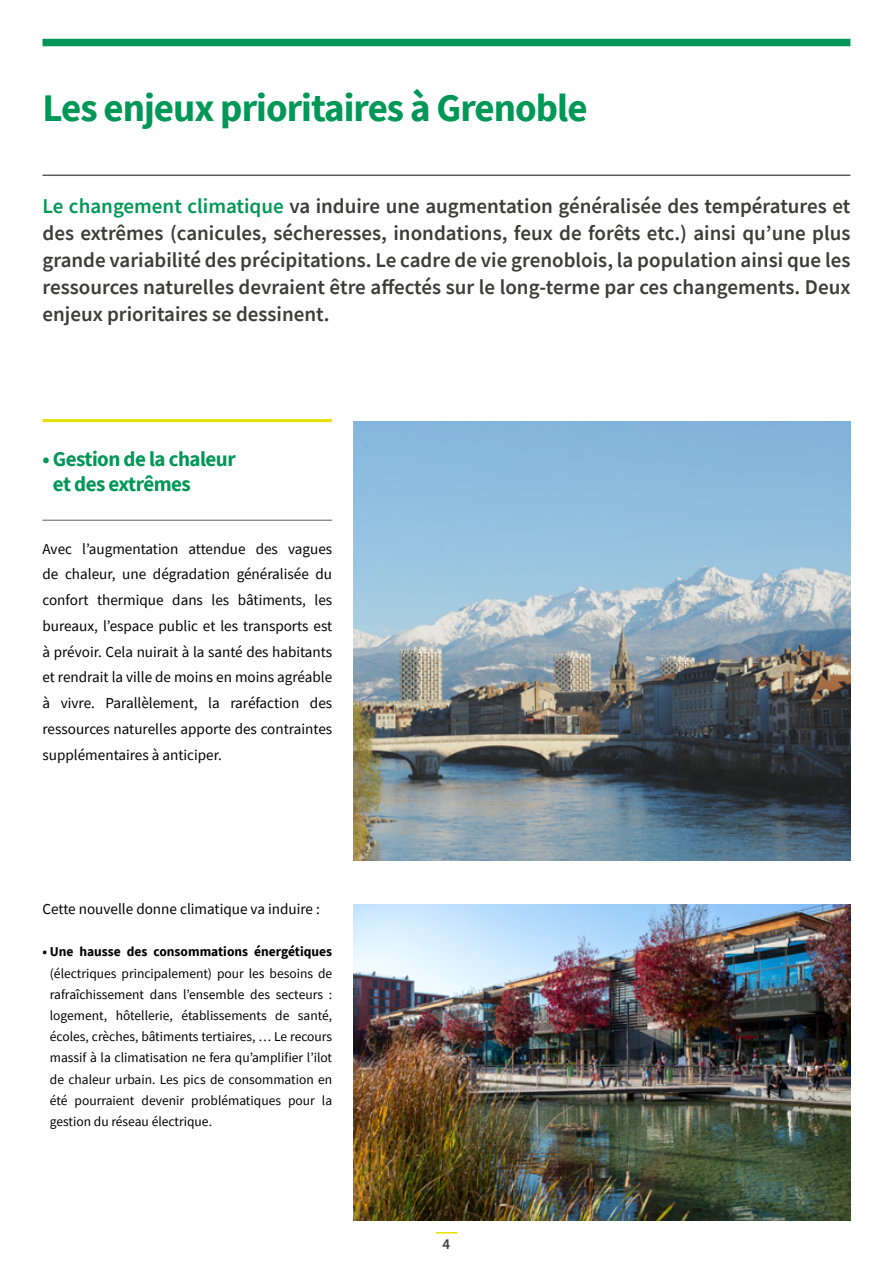
<style>
.page{position:relative;width:893px;height:1263px;background:#fff}
.page>*{position:absolute;margin:0;border:0;box-sizing:border-box;transform-origin:0 0}
.TITRE_2{font:700 39px "Source Sans Pro";letter-spacing:-.025em;color:#009757}
.INTRO_1{font:600 21px/27px "Source Sans Pro";color:#3c3c3b;text-align:justify}
.TITRE_3{font:700 21px/25.2px "Source Sans Pro";letter-spacing:-.025em;color:#009757}
.INTRO_2{font:15.15px/25.8px "Source Sans Pro";color:#000;text-align:justify}
.t1{font:600 15px "Source Sans Pro";color:#3c3c3b}
.TEXTE_1{font:13.5px/21.1px "Source Sans Pro";color:#000;text-align:justify}
.s1{color:#009757}
.s2{font-weight:700}
.s3{font-size:13.65px}
</style>
<div class="page">
<svg style="left:436px;top:1232px;width:21px;height:1px"></svg>
<div style="left:43px;top:39px;width:807px;height:7px;background:#009757"></div>
<hr style="left:43px;top:175px;width:807px;height:1px;background:#5c5c5b">
<hr style="left:43px;top:419px;width:289px;height:3px;background:#e8e100">
<hr style="left:43px;top:520px;width:289px;height:1px;background:#5c5c5b">
<img style="left:353px;top:421px;width:497px;height:440px">
<img style="left:353px;top:904px;width:497px;height:316px">
<p class="TITRE_2" style="left:43px;top:82px;width:546px">Les enjeux prioritaires à Grenoble</p>
<p class="INTRO_1" style="left:43px;top:192px;width:809px"><span class="s1">Le changement climatique</span> va induire une augmentation généralisée des températures et des extrêmes (canicules, sécheresses, inondations, feux de forêts etc.) ainsi qu’une plus grande variabilité des précipitations. Le cadre de vie grenoblois, la population ainsi que les ressources naturelles devraient être affectés sur le long-terme par ces changements. Deux enjeux prioritaires se dessinent.</p>
<p class="TITRE_3" style="left:53px;top:446px;width:184px;text-indent:-10px">• Gestion de la chaleur et des extrêmes</p>
<p class="INTRO_2" style="left:43px;top:535px;width:291px">Avec l’augmentation attendue des vagues de chaleur, une dégradation généralisée du confort thermique dans les bâtiments, les bureaux, l’espace public et les transports est à prévoir. Cela nuirait à la santé des habitants et rendrait la ville de moins en moins agréable à vivre. Parallèlement, la raréfaction des ressources naturelles apporte des contraintes supplémentaires à anticiper.</p>
<p class="INTRO_2" style="left:43px;top:896px;width:279px">Cette nouvelle donne climatique va induire :</p>
<p class="TEXTE_1" style="left:50px;top:941px;width:284px;text-indent:-7px"><span class="s2">• Une hausse des consommations énergétiques </span>(électriques principalement) pour les besoins de rafraîchissement dans l’ensemble des secteurs : logement, hôtellerie, établissements de santé, écoles, crèches, bâtiments tertiaires, … Le recours massif à la climatisation ne fera qu’amplifier l’ilot de chaleur urbain. Les pics de consommation en été pourraient devenir problématiques pour la gestion du réseau électriqu<span class="s3">e.</span></p>
<p class="t1" style="left:443px;top:1234px;width:9px">4</p>
</div>
